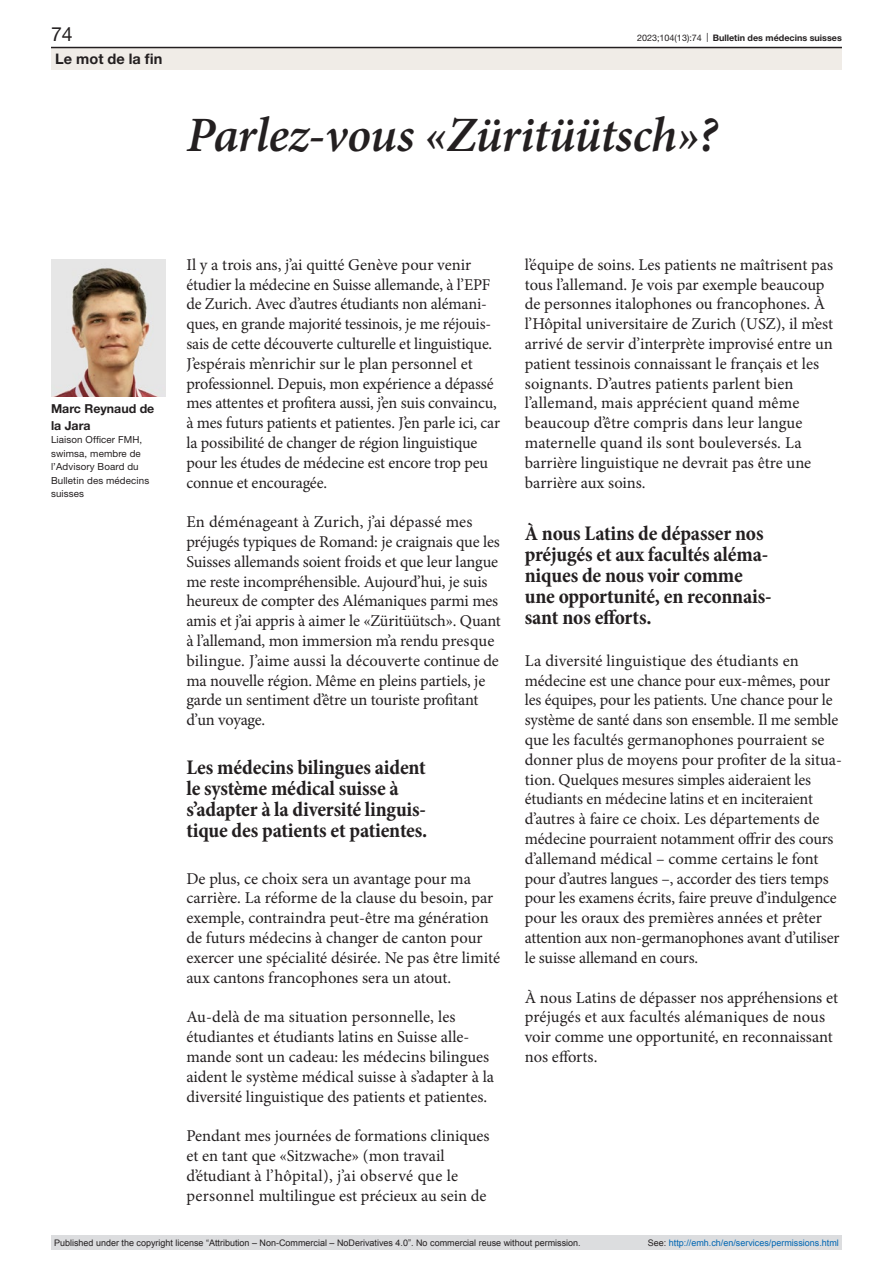
<style>
.page{position:relative;width:893px;height:1263px;background:#fff}
.page>*{position:absolute;margin:0;border:0;box-sizing:border-box;transform-origin:0 0}
.article-title-33-ser{font:italic 600 49.5px "Minion Pro";letter-spacing:-.015em;color:#231f20}
.quote{font:700 condensed 21px/21px "Minion Pro";letter-spacing:-.01em;color:#231f20}
.t1{font:19.5px "Helvetica Neue LT Pro";color:#231f20}
.paragraph-left-large{font:16.5px/19.8px "Minion Pro";letter-spacing:-.005em;color:#231f20}
.t2{font:700 14.55px "Helvetica Neue LT Pro";color:#231f20}
.authors{font:700 12.3px/16.5px "Helvetica Neue LT Pro";color:#231f20}
.affiliations{font:9.75px/13.5px "Helvetica Neue LT Pro";letter-spacing:.01em;color:#231f20}
.t3{font:9px "Arial";color:#231f20}
.t4{font:9px "Arial";color:#0066b3}
.t5{font:700 9px "Helvetica Neue LT Pro";color:#231f20}
.s1{font-weight:400}
.s2{color:#231f20}
</style>
<div class="page">
<img style="left:51px;top:259px;width:114px;height:137px">
<div style="left:51px;top:48px;width:791px;height:22px;background:#f0ece7"></div>
<hr style="left:51px;top:47px;width:791px;height:1px;background:#231f20">
<div style="left:51px;top:1235px;width:791px;height:15px;background:#dcdddf"></div>
<p class="t1" style="left:51px;top:22px;width:23px">74</p>
<p class="t5" style="left:637px;top:32px;width:206px"><span class="s1">2023;104(13):74 |</span> Bulletin des médecins suisses</p>
<p class="t2" style="left:55px;top:49px;width:109px">Le mot de la fin</p>
<p class="article-title-33-ser" style="left:186px;top:100px;width:532px">Parlez-vous «Züritüütsch»?</p>
<p class="authors" style="left:51px;top:400px;width:105px">Marc Reynaud de la Jara</p>
<p class="affiliations" style="left:51px;top:433px;width:100px">Liaison Officer FMH, swimsa, membre de l’Advisory Board du<br>Bulletin des médecins suisses</p>
<p class="paragraph-left-large" style="left:186px;top:255px;width:315px">Il y a trois ans, j’ai quitté Genève pour venir étudier la médecine en Suisse allemande, à l’EPF de Zurich. Avec d’autres étudiants non alémani&shy;ques, en grande majorité tessinois, je me réjouis&shy;sais de cette découverte culturelle et linguistique.<br>J’espérais m’enrichir sur le plan personnel et professionnel. Depuis, mon expérience a dépassé mes attentes et profitera aussi, j’en suis convaincu, à mes futurs patients et patientes. J’en parle ici, car la possibilité de changer de région linguistique pour les études de médecine est encore trop peu connue et encouragée.</p>
<p class="paragraph-left-large" style="left:186px;top:512px;width:316px">En déménageant à Zurich, j’ai dépassé mes préjugés typiques de Romand: je craignais que les Suisses allemands soient froids et que leur langue me reste incompréhensible. Aujourd’hui, je suis heureux de compter des Alémaniques parmi mes amis et j’ai appris à aimer le «Züritüütsch». Quant à l’allemand, mon immersion m’a rendu presque bilingue. J’aime aussi la découverte continue de ma nouvelle région. Même en pleins partiels, je garde un sentiment d’être un touriste profitant d’un voyage.</p>
<p class="quote" style="left:186px;top:758px;width:243px">Les médecins bilingues aident le système médical suisse à s’adapter à la diversité linguis&shy;tique des patients et patientes.</p>
<p class="paragraph-left-large" style="left:186px;top:868px;width:315px">De plus, ce choix sera un avantage pour ma carrière. La réforme de la clause du besoin, par exemple, contraindra peut-être ma génération de futurs médecins à changer de canton pour exercer une spécialité désirée. Ne pas être limité aux cantons francophones sera un atout.</p>
<p class="paragraph-left-large" style="left:186px;top:1007px;width:309px">Au-delà de ma situation personnelle, les étudiantes et étudiants latins en Suisse alle&shy;mande sont un cadeau: les médecins bilingues aident le système médical suisse à s’adapter à la diversité linguistique des patients et patientes.</p>
<p class="paragraph-left-large" style="left:186px;top:1126px;width:305px">Pendant mes journées de formations cliniques et en tant que «Sitzwache» (mon travail d’étudiant à l’hôpital), j’ai observé que le personnel multilingue est précieux au sein de</p>
<p class="paragraph-left-large" style="left:525px;top:255px;width:310px">l’équipe de soins. Les patients ne maîtrisent pas tous l’allemand. Je vois par exemple beaucoup de personnes italophones ou francophones. À l’Hôpital universitaire de Zurich (USZ), il m’est arrivé de servir d’interprète improvisé entre un patient tessinois connaissant le français et les soignants. D’autres patients parlent bien l’allemand, mais apprécient quand même beaucoup d’être compris dans leur langue maternelle quand ils sont bouleversés. La barrière linguistique ne devrait pas être une barrière aux soins.</p>
<p class="quote" style="left:525px;top:524px;width:248px">À nous Latins de dépasser nos préjugés et aux facultés aléma&shy;niques de nous voir comme une opportunité, en reconnais&shy;sant nos efforts.</p>
<p class="paragraph-left-large" style="left:525px;top:651px;width:319px">La diversité linguistique des étudiants en médecine est une chance pour eux-mêmes, pour les équipes, pour les patients. Une chance pour le système de santé dans son ensemble. Il me semble que les facultés germanophones pourraient se donner plus de moyens pour profiter de la situa&shy;tion. Quelques mesures simples aideraient les étudiants en médecine latins et en inciteraient d’autres à faire ce choix. Les départements de médecine pourraient notamment offrir des cours d’allemand médical – comme certains le font pour d’autres langues –, accorder des tiers temps pour les examens écrits, faire preuve d’indulgence pour les oraux des premières années et prêter attention aux non-germanophones avant d’utiliser le suisse allemand en cours.</p>
<p class="paragraph-left-large" style="left:525px;top:987px;width:315px">À nous Latins de dépasser nos appréhensions et préjugés et aux facultés alémaniques de nous voir comme une opportunité, en reconnaissant nos efforts.</p>
<p class="t3" style="left:54px;top:1237px;width:528px">Published under the copyright license “Attribution – Non-Commercial – NoDerivatives 4.0”. No commercial reuse without permission.</p>
<p class="t4" style="left:648px;top:1237px;width:193px"><span class="s2">See:</span> http://emh.ch/en/services/permissions.html</p>
</div>
